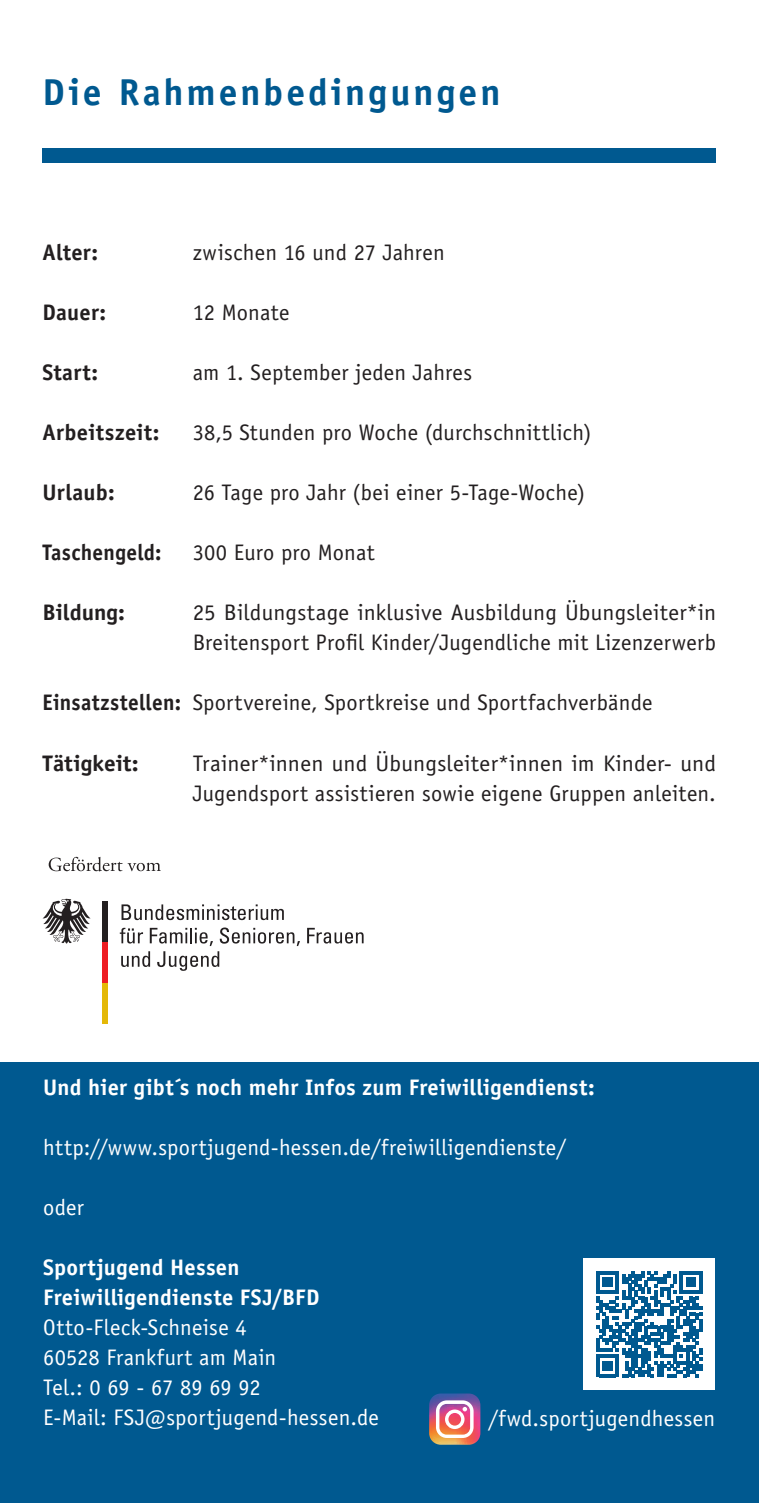
<style>
.page{position:relative;width:759px;height:1503px;background:#fff}
.page>*{position:absolute;margin:0;border:0;box-sizing:border-box;transform-origin:0 0}
.t1{font:700 37.5px "Officina Sans Std";letter-spacing:.08em;color:#005990}
.t2{font:22.5px/30px "Officina Sans Std";letter-spacing:.01em;color:#231f20}
.t3{font:22.5px/30px "Officina Sans Std";letter-spacing:.01em;color:#fff}
.t4{font:22.5px/30px "Officina Sans Std";letter-spacing:.01em;color:#231f20;scale:1.04 1}
.t5{font:700 22.5px/30px "Officina Sans Std";letter-spacing:.01em;color:#fff}
.t6{font:700 22.5px "Officina Sans Std";letter-spacing:.01em;color:#231f20}
.t7{font:700 22.5px "Officina Sans Std";letter-spacing:.01em;color:#231f20;scale:.95 1}
.t8{font:700 22.5px "Officina Sans Std";letter-spacing:.01em;color:#231f20;scale:1.04 1}
.s1{font-weight:700}
</style>
<div class="page">
<div style="left:43px;top:149px;width:673px;height:14px;background:#005990"></div>
<svg style="left:49px;top:856px;width:112px;height:15px"></svg>
<svg style="left:43px;top:898px;width:47px;height:45px"></svg>
<div style="left:102px;top:982px;width:6px;height:41px;background:#e4b807"></div>
<div style="left:102px;top:941px;width:6px;height:41px;background:#ee1d23"></div>
<div style="left:102px;top:901px;width:6px;height:40px;background:#231f20"></div>
<svg style="left:120px;top:927px;width:180px;height:43px"></svg>
<svg style="left:307px;top:927px;width:56px;height:16px"></svg>
<svg style="left:121px;top:904px;width:163px;height:16px"></svg>
<div style="left:0;top:1062px;width:758px;height:440px;background:#005990"></div>
<svg style="left:429px;top:1393px;width:51px;height:51px;background:#c68395"></svg>
<div style="left:583px;top:1258px;width:131px;height:131px;background:#fff"></div>
<svg style="left:596px;top:1271px;width:106px;height:106px"></svg>
<h1 class="t1" style="left:43px;top:69px;width:459px">Die Rahmenbedingungen</h1>
<p class="t6" style="left:43px;top:238px;width:57px">Alter:</p>
<p class="t2" style="left:193px;top:238px;width:253px">zwischen 16 und 27 Jahren</p>
<p class="t6" style="left:42px;top:299px;width:65px">Dauer:</p>
<p class="t2" style="left:192px;top:298px;width:98px">12 Monate</p>
<p class="t6" style="left:42px;top:359px;width:57px">Start:</p>
<p class="t2" style="left:192px;top:358px;width:281px">am 1. September jeden Jahres</p>
<p class="t6" style="left:42px;top:419px;width:118px">Arbeitszeit:</p>
<p class="t2" style="left:192px;top:418px;width:400px">38,5 Stunden pro Woche (durchschnittlich)</p>
<p class="t6" style="left:42px;top:479px;width:74px">Urlaub:</p>
<p class="t2" style="left:192px;top:478px;width:394px">26 Tage pro Jahr (bei einer 5-Tage-Woche)</p>
<p class="t7" style="left:43px;top:538px;width:127px">Taschengeld:</p>
<p class="t2" style="left:193px;top:538px;width:183px">300 Euro pro Monat</p>
<p class="t6" style="left:43px;top:598px;width:84px">Bildung:</p>
<p class="t2" style="left:193px;top:598px;width:525px">25 Bildungstage inklusive Ausbildung Übungsleiter*in<br>Breitensport Profil Kinder/Jugendliche mit Lizenzerwerb</p>
<p class="t2" style="left:43px;top:688px;width:611px"><span class="s1">Einsatzstellen:</span> Sportvereine, Sportkreise und Sportfachverbände</p>
<p class="t8" style="left:43px;top:748px;width:94px">Tätigkeit:</p>
<p class="t4" style="left:193px;top:748px;width:504px">Trainer*innen und Übungsleiter*innen im Kinder- und<br>Jugendsport assistieren sowie eigene Gruppen anleiten.</p>
<p class="t5" style="left:43px;top:1072px;width:553px">Und hier gibt´s noch mehr Infos zum Freiwilligendienst:</p>
<p class="t3" style="left:43px;top:1132px;width:524px">http://www.sportjugend-hessen.de/freiwilligendienste/</p>
<p class="t3" style="left:43px;top:1192px;width:42px">oder</p>
<p class="t5" style="left:43px;top:1252px;width:277px">Sportjugend Hessen<br>Freiwilligendienste FSJ/BFD</p>
<p class="t3" style="left:43px;top:1312px;width:337px">Otto-Fleck-Schneise 4<br>60528 Frankfurt am Main<br>Tel.: 0 69 - 67 89 69 92<br>E-Mail: FSJ@sportjugend-hessen.de</p>
<p class="t3" style="left:488px;top:1403px;width:228px">/fwd.sportjugendhessen</p>
</div>
